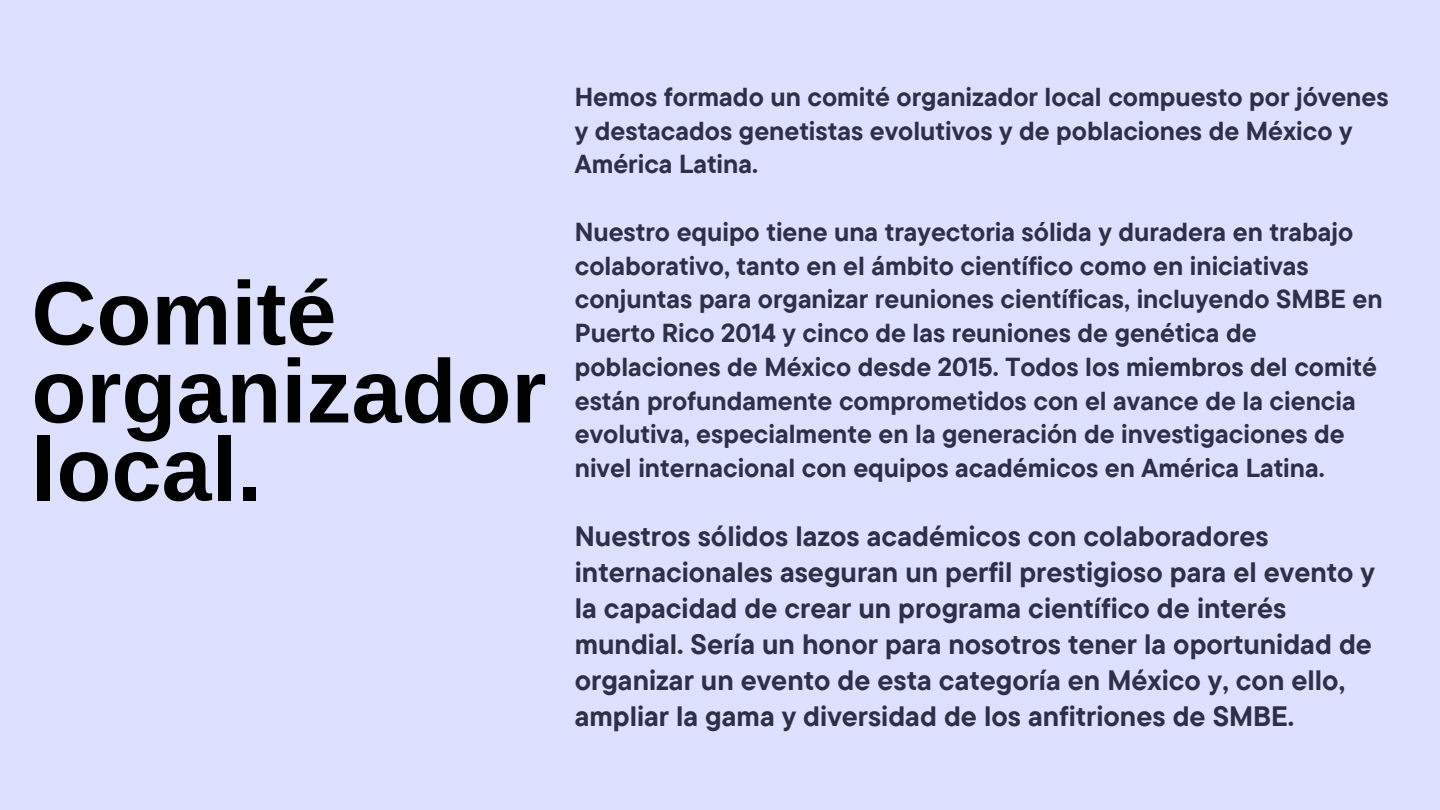
<style>
.page{position:relative;width:1440px;height:810px;background:#dde1ff}
.page>*{position:absolute;margin:0;border:0;box-sizing:border-box;transform-origin:0 0}
.t1{font:700 90px/78px "Arimo";color:#000}
.t2{font:700 28px/36px "TT Commons Pro";color:#2d3047}
.t3{font:700 26px/33.8px "TT Commons Pro";color:#2d3047}
</style>
<div class="page">
<h1 class="t1" style="left:31px;top:274px;width:516px">Comité organizador local.</h1>
<p class="t3" style="left:575px;top:79px;width:815px">Hemos formado un comité organizador local compuesto por jóvenes y destacados genetistas evolutivos y de poblaciones de México y<br>América Latina.</p>
<p class="t3" style="left:575px;top:214px;width:809px">Nuestro equipo tiene una trayectoria sólida y duradera en trabajo colaborativo, tanto en el ámbito científico como en iniciativas conjuntas para organizar reuniones científicas, incluyendo SMBE en Puerto Rico 2014 y cinco de las reuniones de genética de poblaciones de México desde 2015. Todos los miembros del comité están profundamente comprometidos con el avance de la ciencia evolutiva, especialmente en la generación de investigaciones de nivel internacional con equipos académicos en América Latina.</p>
<p class="t2" style="left:575px;top:518px;width:802px">Nuestros sólidos lazos académicos con colaboradores internacionales aseguran un perfil prestigioso para el evento y la capacidad de crear un programa científico de interés mundial. Sería un honor para nosotros tener la oportunidad de organizar un evento de esta categoría en México y, con ello, ampliar la gama y diversidad de los anfitriones de SMBE.</p>
</div>
